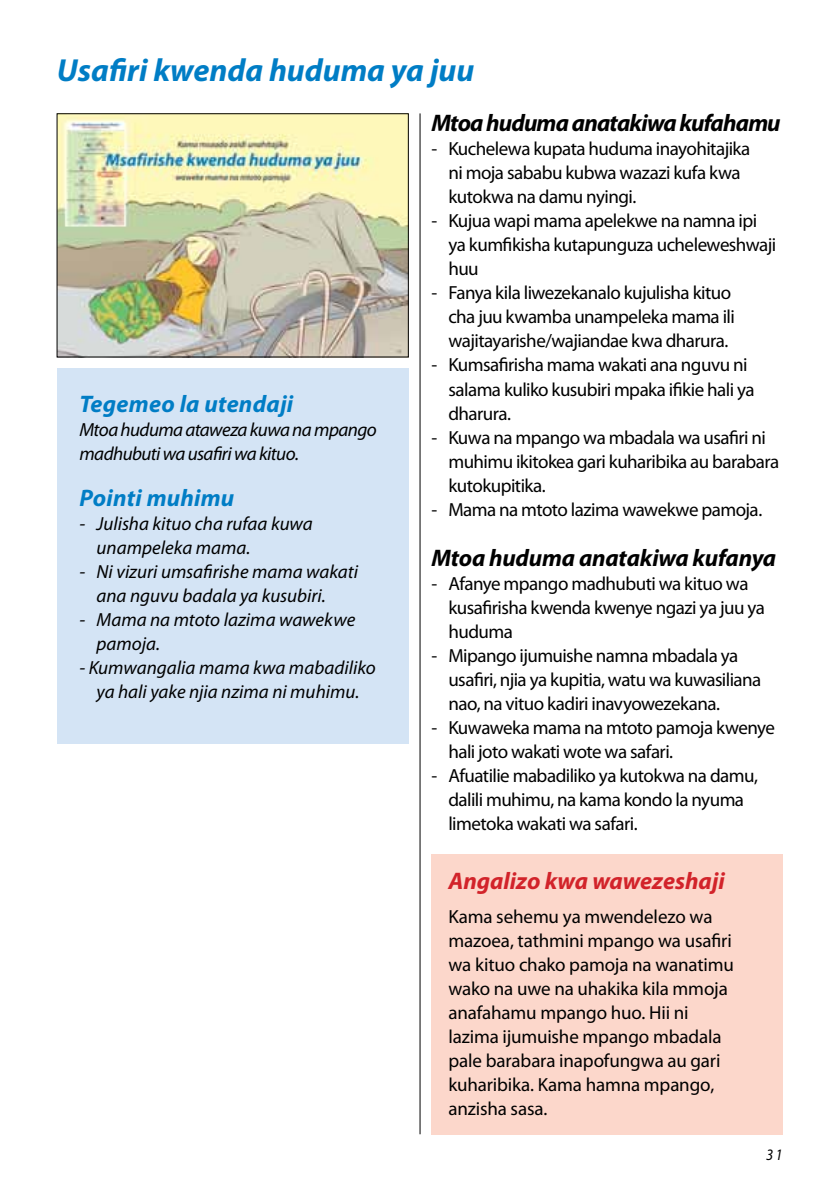
<style>
.page{position:relative;width:840px;height:1191px;background:#fff}
.page>*{position:absolute;margin:0;border:0;box-sizing:border-box;transform-origin:0 0}
.t1{font:italic 700 32px "Myriad Pro";color:#007dc5}
.t2{font:italic 700 24px "Myriad Pro";letter-spacing:.01em;color:#007dc5}
.t3{font:italic 700 24px "Myriad Pro";letter-spacing:-.03em;color:#000}
.t4{font:italic 700 24px "Myriad Pro";letter-spacing:-.01em;color:#000}
.t5{font:italic 700 24px "Myriad Pro";color:#d2232a}
.t6{font:19px/24px "Myriad Pro";letter-spacing:-.025em;color:#000}
.t7{font:italic 19px/24px "Myriad Pro";color:#000}
.t8{font:italic 19px/24px "Myriad Pro";letter-spacing:-.03em;color:#000}
.t9{font:italic 16px "Myriad Pro";color:#000;scale:.91 1}
</style>
<div class="page">
<hr style="left:419px;top:113px;width:1px;height:1021px;background:#000">
<div style="left:57px;top:369px;width:351px;height:375px;background:#d4e4f5"></div>
<img style="left:59px;top:115px;width:347px;height:240px">
<div style="left:431px;top:853px;width:351px;height:281px;background:#fcd7cb"></div>
<h1 class="t1" style="left:57px;top:49px;width:419px">Usafiri kwenda huduma ya juu</h1>
<p class="t2" style="left:79px;top:388px;width:215px">Tegemeo la utendaji</p>
<p class="t8" style="left:79px;top:418px;width:299px">Mtoa huduma ataweza kuwa na mpango madhubuti wa usafiri wa kituo.</p>
<p class="t2" style="left:79px;top:482px;width:156px">Pointi muhimu</p>
<p class="t7" style="left:96px;top:512px;width:218px;text-indent:-17px">- Julisha kituo cha rufaa kuwa unampeleka mama.</p>
<p class="t7" style="left:96px;top:559px;width:263px;text-indent:-17px">- Ni vizuri umsafirishe mama wakati ana nguvu badala ya kusubiri.</p>
<p class="t7" style="left:96px;top:607px;width:260px;text-indent:-17px">- Mama na mtoto lazima wawekwe pamoja.</p>
<p class="t7" style="left:79px;top:655px;width:298px;text-align:center">- Kumwangalia mama kwa mabadiliko ya hali yake njia nzima ni muhimu.</p>
<p class="t3" style="left:431px;top:108px;width:350px">Mtoa huduma anatakiwa kufahamu</p>
<p class="t6" style="left:448px;top:137px;width:303px;text-indent:-17px">- Kuchelewa kupata huduma inayohitajika ni moja sababu kubwa wazazi kufa kwa kutokwa na damu nyingi.</p>
<p class="t6" style="left:448px;top:209px;width:329px;text-indent:-17px">- Kujua wapi mama apelekwe na namna ipi ya kumfikisha kutapunguza ucheleweshwaji huu</p>
<p class="t6" style="left:448px;top:281px;width:288px;text-indent:-17px">- Fanya kila liwezekanalo kujulisha kituo cha juu kwamba unampeleka mama ili wajitayarishe/wajiandae kwa dharura.</p>
<p class="t6" style="left:448px;top:353px;width:307px;text-indent:-17px">- Kumsafirisha mama wakati ana nguvu ni salama kuliko kusubiri mpaka ifikie hali ya dharura.</p>
<p class="t6" style="left:448px;top:425px;width:332px;text-indent:-17px">- Kuwa na mpango wa mbadala wa usafiri ni muhimu ikitokea gari kuharibika au barabara kutokupitika.</p>
<p class="t6" style="left:431px;top:497px;width:332px">- Mama na mtoto lazima wawekwe pamoja.</p>
<p class="t4" style="left:431px;top:542px;width:346px">Mtoa huduma anatakiwa kufanya</p>
<p class="t6" style="left:448px;top:571px;width:318px;text-indent:-17px">- Afanye mpango madhubuti wa kituo wa kusafirisha kwenda kwenye ngazi ya juu ya huduma</p>
<p class="t6" style="left:448px;top:643px;width:314px;text-indent:-17px">- Mipango ijumuishe namna mbadala ya usafiri, njia ya kupitia, watu wa kuwasiliana nao, na vituo kadiri inavyowezekana.</p>
<p class="t6" style="left:448px;top:715px;width:328px;text-indent:-17px">- Kuwaweka mama na mtoto pamoja kwenye hali joto wakati wote wa safari.</p>
<p class="t6" style="left:448px;top:763px;width:311px;text-indent:-17px">- Afuatilie mabadiliko ya kutokwa na damu, dalili muhimu, na kama kondo la nyuma limetoka wakati wa safari.</p>
<p class="t5" style="left:448px;top:865px;width:278px">Angalizo kwa wawezeshaji</p>
<p class="t6" style="left:448px;top:904px;width:287px">Kama sehemu ya mwendelezo wa mazoea, tathmini mpango wa usafiri wa kituo chako pamoja na wanatimu wako na uwe na uhakika kila mmoja anafahamu mpango huo. Hii ni lazima ijumuishe mpango mbadala pale barabara inapofungwa au gari kuharibika. Kama hamna mpango, anzisha sasa.</p>
<p class="t9" style="left:765px;top:1144px;width:20px">31</p>
</div>
